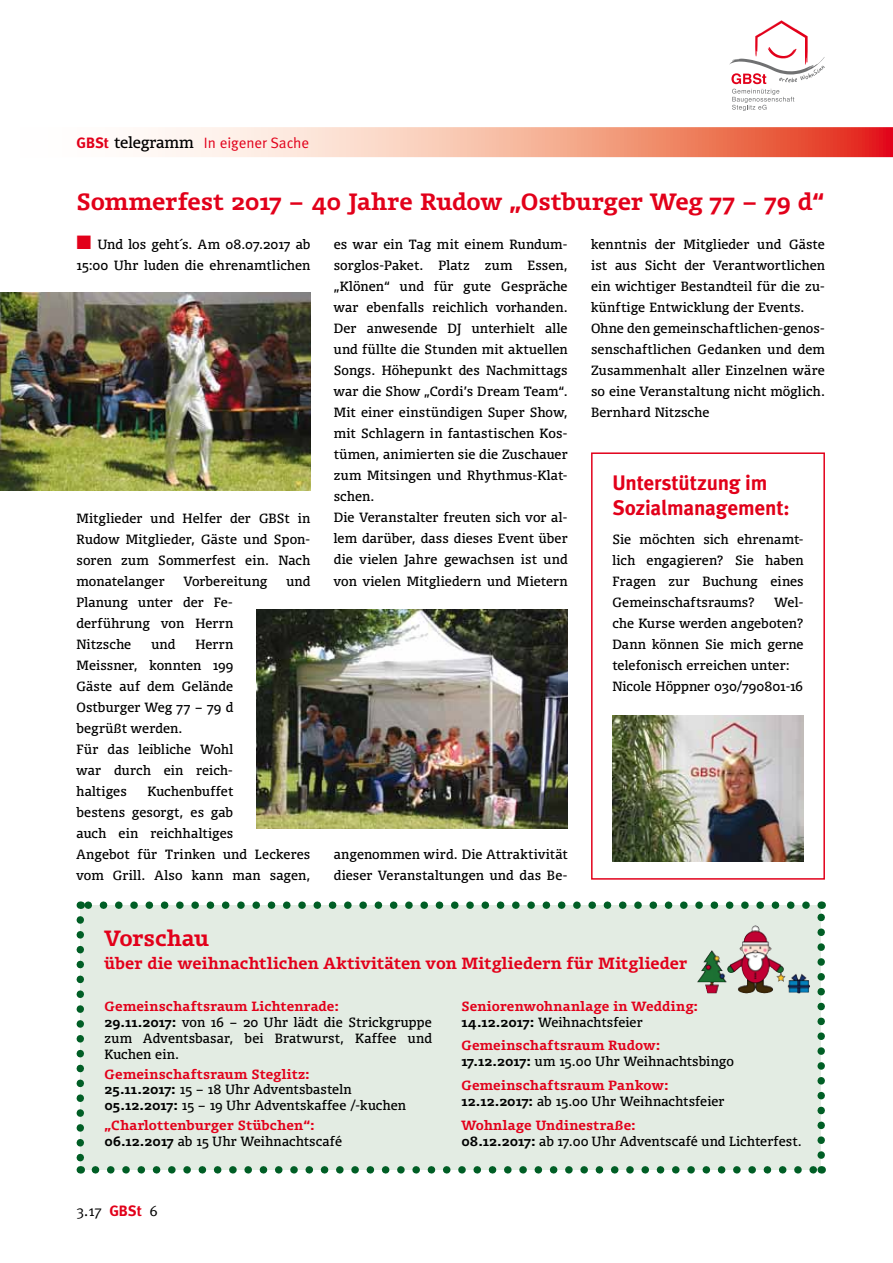
<style>
.page{position:relative;width:893px;height:1263px;background:#fff}
.page>*{position:absolute;margin:0;border:0;box-sizing:border-box;transform-origin:0 0}
.t1{font:700 22.5px "Olsen";color:#e2001a}
.t2{font:21px/25.2px "Meta Bold LF";letter-spacing:-.01em;color:#e2001a}
.t3{font:700 21px "Olsen";letter-spacing:-.005em;color:#e2001a}
.t4{font:700 15.45px "Olsen";letter-spacing:.01em;color:#e2001a}
.t5{font:15px "Meta Normal";color:#e2001a}
.t6{font:15px "Meta Normal";color:#000}
.t7{font:12.75px/21px "Olsen";letter-spacing:.015em;color:#000}
.t8{font:700 12.75px/15.8px "Olsen";letter-spacing:.015em;color:#e2001a}
.s1{font-family:"Meta";font-weight:700}
.s2{font-family:"Olsen";color:#000}
.s3{font-family:"European Pi Three";font-size:18px;color:#e2001a}
.s4{font-weight:700;color:#e2001a}
.s5{font-weight:700}
.s6{color:#000}
.s7{font-weight:400;color:#000}
.s8{font-family:"Meta Bold LF";color:#e2001a}
</style>
<div class="page">
<svg style="left:151px;top:127px;width:741px;height:30px;background:#f4a894"></svg>
<div style="left:591px;top:452px;width:234px;height:428px;border:2px solid #e2001a"></div>
<div style="left:80px;top:905px;width:741px;height:265px;background:#e3ece3"></div>
<svg style="left:95px;top:1166px;width:719px;height:7px"></svg>
<svg style="left:88px;top:901px;width:718px;height:8px"></svg>
<svg style="left:77px;top:920px;width:7px;height:253px"></svg>
<svg style="left:817px;top:901px;width:8px;height:254px"></svg>
<svg style="left:729px;top:20px;width:96px;height:91px"></svg>
<img style="left:0;top:293px;width:310px;height:198px">
<img style="left:257px;top:609px;width:311px;height:219px">
<img style="left:612px;top:715px;width:192px;height:146px">
<img style="left:727px;top:925px;width:28px;height:48px">
<p class="t5" style="left:77px;top:135px;width:234px"><span class="s1">GBSt</span> <span class="s2">telegramm</span> In eigener Sache</p>
<h1 class="t1" style="left:77px;top:186px;width:750px">Sommerfest 2017 – 40 Jahre Rudow „Ostburger Weg 77 – 79 d“</h1>
<p class="t7" style="left:77px;top:234px;width:235px"><span class="s3">M</span> Und los geht´s. Am 08.07.2017 ab<br>15:00 Uhr luden die ehrenamtlichen</p>
<p class="t7" style="left:77px;top:507px;width:235px;text-align:justify">Mitglieder und Helfer der GBSt in Rudow Mitglieder, Gäste und Spon&shy;soren zum Sommerfest ein. Nach monatelanger</p>
<p class="t7" style="left:184px;top:570px;width:85px">Vorbereitung</p>
<p class="t7" style="left:286px;top:570px;width:25px">und</p>
<p class="t7" style="left:77px;top:591px;width:158px;text-align:justify">Planung unter der Fe&shy;derführung von Herrn Nitzsche</p>
<p class="t7" style="left:151px;top:633px;width:25px">und</p>
<p class="t7" style="left:77px;top:633px;width:158px;text-indent:119px">Herrn<br>Meissner, konnten 199<br>Gäste auf dem Gelände<br>Ostburger Weg 77 – 79 d begrüßt werden.<br>Für das leibliche Wohl war durch ein reich&shy;haltiges</p>
<p class="t7" style="left:77px;top:780px;width:235px;text-indent:71px">Kuchenbuffet<br>bestens gesorgt, es gab<br>auch ein reichhaltiges<br>Angebot für Trinken und Leckeres vom Grill. Also kann man sagen,</p>
<p class="t7" style="left:334px;top:234px;width:235px">es war ein Tag mit einem Rundum&shy;sorglos-Paket. Platz zum Essen, „Klönen“ und für gute Gespräche war ebenfalls reichlich vorhanden.<br>Der anwesende DJ unterhielt alle und füllte die Stunden mit aktuellen Songs. Höhepunkt des Nachmittags war die Show „Cordi’s Dream Team“.<br>Mit einer einstündigen Super Show, mit Schlagern in fantastischen Kos&shy;tümen, animierten sie die Zuschauer zum Mitsingen und Rhythmus-Klat&shy;schen.<br>Die Veranstalter freuten sich vor al&shy;lem darüber, dass dieses Event über die vielen Jahre gewachsen ist und von vielen Mitgliedern und Mietern</p>
<p class="t7" style="left:334px;top:843px;width:235px">angenommen wird. Die Attraktivität dieser Veranstaltungen und das Be-</p>
<p class="t7" style="left:591px;top:234px;width:235px">kenntnis der Mitglieder und Gäste ist aus Sicht der Verantwortlichen ein wichtiger Bestandteil für die zu&shy;künftige Entwicklung der Events.<br>Ohne den gemeinschaftlichen-genos&shy;senschaftlichen Gedanken und dem Zusammenhalt aller Einzelnen wäre so eine Veranstaltung nicht möglich.<br>Bernhard Nitzsche</p>
<h2 class="t2" style="left:612px;top:470px;width:179px">Unterstützung im<br>Sozialmanagement:</h2>
<p class="t7" style="left:612px;top:528px;width:193px;text-align:justify">Sie möchten sich ehrenamt&shy;lich engagieren? Sie haben Fragen zur Buchung eines Gemeinschaftsraums?</p>
<p class="t7" style="left:612px;top:591px;width:193px;text-indent:162px">Wel&shy;che Kurse werden angeboten?<br>Dann können Sie mich gerne telefonisch erreichen unter:<br>Nicole Höppner 030/790801-16</p>
<h2 class="t3" style="left:104px;top:925px;width:106px">Vorschau</h2>
<p class="t4" style="left:104px;top:953px;width:584px">über die weihnachtlichen Aktivitäten von Mitgliedern für Mitglieder</p>
<p class="t7" style="left:104px;top:998px;width:329px;line-height:15.8px"><span class="s4">Gemeinschaftsraum Lichtenrade:<br></span><span class="s5">29.11.2017:</span> von 16 – 20 Uhr lädt die Strickgruppe zum Adventsbasar, bei Bratwurst, Kaffee und Kuchen ein.</p>
<p class="t7" style="left:104px;top:1065px;width:303px;line-height:15.8px"><span class="s4">Gemeinschaftsraum Steglitz:<br></span><span class="s5">25.11.2017:</span> 15 – 18 Uhr Adventsbasteln<br><span class="s5">05.12.2017:</span> 15 – 19 Uhr Adventskaffee /-kuchen</p>
<p class="t8" style="left:104px;top:1117px;width:239px">„Charlottenburger Stübchen“:<br><span class="s6">06.12.2017</span> <span class="s7">ab 15 Uhr Weihnachtscafé</span></p>
<p class="t8" style="left:461px;top:998px;width:238px">Seniorenwohnanlage in Wedding:<br><span class="s6">14.12.2017:</span> <span class="s7">Weihnachtsfeier</span></p>
<p class="t7" style="left:461px;top:1037px;width:274px;line-height:15.8px"><span class="s4">Gemeinschaftsraum Rudow:<br></span><span class="s5">17.12.2017:</span> um 15.00 Uhr Weihnachtsbingo</p>
<p class="t7" style="left:461px;top:1077px;width:265px;line-height:15.8px"><span class="s4">Gemeinschaftsraum Pankow:<br></span><span class="s5">12.12.2017:</span> ab 15.00 Uhr Weihnachtsfeier</p>
<p class="t7" style="left:461px;top:1117px;width:342px;line-height:15.8px"><span class="s4">Wohnlage Undinestraße:<br></span><span class="s5">08.12.2017:</span> ab 17.00 Uhr Adventscafé und Lichterfest.</p>
<p class="t6" style="left:77px;top:1202px;width:83px">3.17 <span class="s8">GBSt</span> 6</p>
</div>
